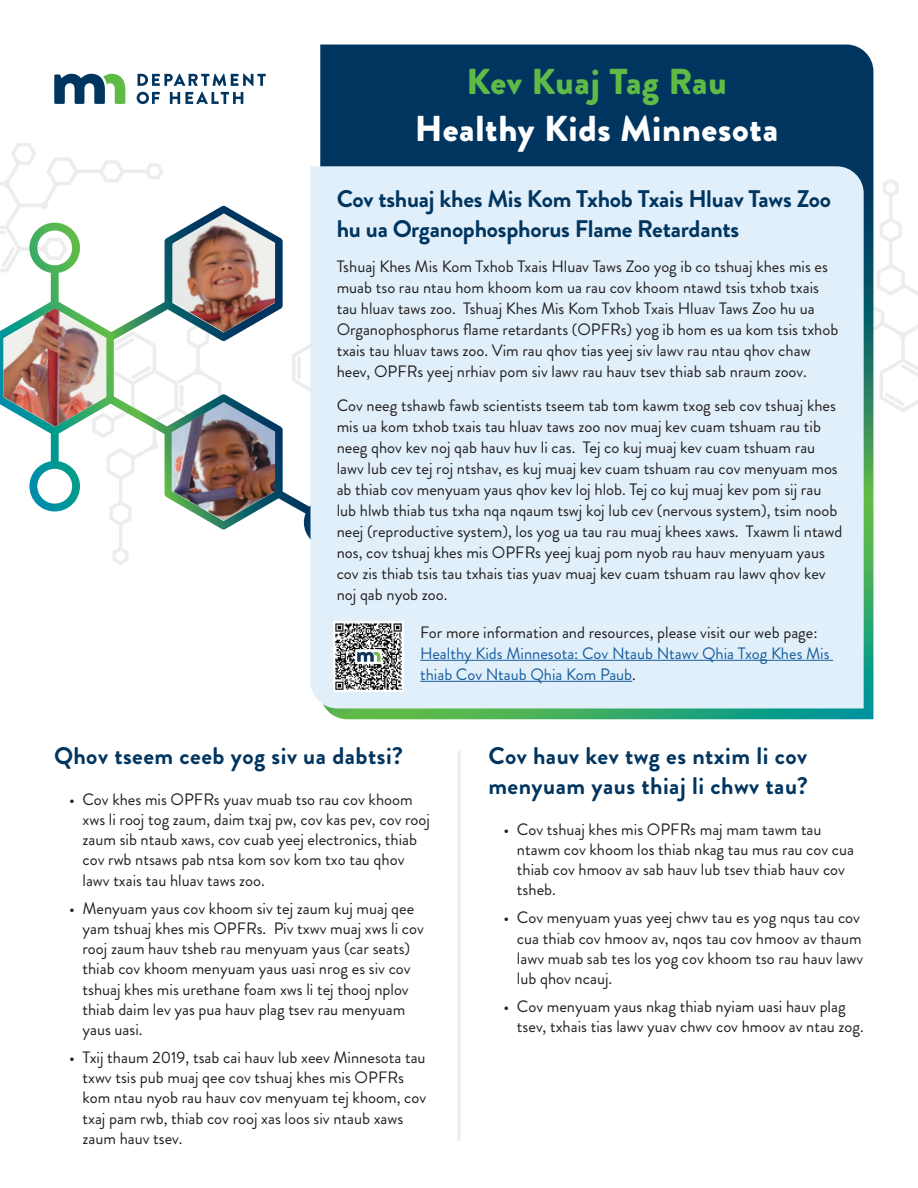
<style>
.page{position:relative;width:918px;height:1188px;background:#fff}
.page>*{position:absolute;margin:0;border:0;box-sizing:border-box;transform-origin:0 0}
.t1{font:900 36px "Brandon Grotesque";letter-spacing:.02em;color:#fff}
.t2{font:900 36px "Brandon Grotesque";letter-spacing:.02em;color:#60bb46}
.t3{font:700 24px/30px "Brandon Grotesque";letter-spacing:.02em;color:#003560}
.t4{font:700 24px/30px "Brandon Grotesque";letter-spacing:-.01em;color:#003560}
.paragraph{font:16.5px/20.2px "Brandon Grotesque";color:#231f20}
.paragraph-2{font:16.5px/21px "Brandon Grotesque";color:#175d9e}
.s1{color:#231f20}
</style>
<div class="page">
<svg style="left:113px;top:548px;width:16px;height:17px"></svg>
<svg style="left:0;top:143px;width:163px;height:63px"></svg>
<svg style="left:873px;top:179px;width:45px;height:241px"></svg>
<svg style="left:320px;top:45px;width:553px;height:674px;background:#074362"></svg>
<svg style="left:0;top:206px;width:310px;height:342px"></svg>
<div style="left:310px;top:166px;width:554px;height:542px;background:#e0eff9"></div>
<svg style="left:54px;top:74px;width:71px;height:30px"></svg>
<svg style="left:138px;top:74px;width:128px;height:12px"></svg>
<svg style="left:137px;top:92px;width:23px;height:12px"></svg>
<svg style="left:170px;top:92px;width:73px;height:12px"></svg>
<img style="left:173px;top:213px;width:102px;height:119px">
<img style="left:4px;top:308px;width:102px;height:119px">
<img style="left:172px;top:402px;width:103px;height:119px">
<hr style="left:420px;top:660px;width:413px;height:1px;background:#175d9e">
<hr style="left:420px;top:681px;width:212px;height:1px;background:#175d9e">
<img style="left:334px;top:621px;width:70px;height:70px">
<hr style="left:458px;top:752px;width:2px;height:388px;background:#ecedec">
<h1 class="t2" style="left:466px;top:56px;width:262px">Kev Kuaj Tag Rau</h1>
<h1 class="t1" style="left:415px;top:103px;width:365px">Healthy Kids Minnesota</h1>
<h2 class="t4" style="left:337px;top:185px;width:496px">Cov tshuaj khes Mis Kom Txhob Txais Hluav Taws Zoo hu ua Organophosphorus Flame Retardants</h2>
<p class="paragraph" style="left:337px;top:256px;width:503px;line-height:21px">Tshuaj Khes Mis Kom Txhob Txais Hluav Taws Zoo yog ib co tshuaj khes mis es muab tso rau ntau hom khoom kom ua rau cov khoom ntawd tsis txhob txais tau hluav taws zoo. Tshuaj Khes Mis Kom Txhob Txais Hluav Taws Zoo hu ua Organophosphorus flame retardants (OPFRs) yog ib hom es ua kom tsis txhob txais tau hluav taws zoo. Vim rau qhov tias yeej siv lawv rau ntau qhov chaw heev, OPFRs yeej nrhiav pom siv lawv rau hauv tsev thiab sab nraum zoov.</p>
<p class="paragraph" style="left:337px;top:396px;width:507px;line-height:21px">Cov neeg tshawb fawb scientists tseem tab tom kawm txog seb cov tshuaj khes mis ua kom txhob txais tau hluav taws zoo nov muaj kev cuam tshuam rau tib neeg qhov kev noj qab hauv huv li cas. Tej co kuj muaj kev cuam tshuam rau lawv lub cev tej roj ntshav, es kuj muaj kev cuam tshuam rau cov menyuam mos ab thiab cov menyuam yaus qhov kev loj hlob. Tej co kuj muaj kev pom sij rau lub hlwb thiab tus txha nqa nqaum tswj koj lub cev (nervous system), tsim noob neej (reproductive system), los yog ua tau rau muaj khees xaws. Txawm li ntawd nos, cov tshuaj khes mis OPFRs yeej kuaj pom nyob rau hauv menyuam yaus cov zis thiab tsis tau txhais tias yuav muaj kev cuam tshuam rau lawv qhov kev noj qab nyob zoo.</p>
<p class="paragraph-2" style="left:420px;top:622px;width:411px"><span class="s1">For more information and resources, please visit our web page:<br></span>Healthy Kids Minnesota: Cov Ntaub Ntawv Qhia Txog Khes Mis thiab Cov Ntaub Qhia Kom Paub<span class="s1">.</span></p>
<h3 class="t3" style="left:54px;top:741px;width:351px">Qhov tseem ceeb yog siv ua dabtsi?</h3>
<p class="paragraph" style="left:82px;top:789px;width:349px;text-indent:-14px">• Cov khes mis OPFRs yuav muab tso rau cov khoom xws li rooj tog zaum, daim txaj pw, cov kas pev, cov rooj zaum sib ntaub xaws, cov cuab yeej electronics, thiab cov rwb ntsaws pab ntsa kom sov kom txo tau qhov lawv txais tau hluav taws zoo.</p>
<p class="paragraph" style="left:82px;top:898px;width:343px;text-indent:-14px">• Menyuam yaus cov khoom siv tej zaum kuj muaj qee yam tshuaj khes mis OPFRs. Piv txwv muaj xws li cov rooj zaum hauv tsheb rau menyuam yaus (car seats) thiab cov khoom menyuam yaus uasi nrog es siv cov tshuaj khes mis urethane foam xws li tej thooj nplov thiab daim lev yas pua hauv plag tsev rau menyuam yaus uasi.</p>
<p class="paragraph" style="left:82px;top:1047px;width:345px;text-indent:-14px">• Txij thaum 2019, tsab cai hauv lub xeev Minnesota tau txwv tsis pub muaj qee cov tshuaj khes mis OPFRs kom ntau nyob rau hauv cov menyuam tej khoom, cov txaj pam rwb, thiab cov rooj xas loos siv ntaub xaws zaum hauv tsev.</p>
<h3 class="t3" style="left:488px;top:741px;width:321px">Cov hauv kev twg es ntxim li cov menyuam yaus thiaj li chwv tau?</h3>
<p class="paragraph" style="left:517px;top:819px;width:339px;text-indent:-14px">• Cov tshuaj khes mis OPFRs maj mam tawm tau ntawm cov khoom los thiab nkag tau mus rau cov cua thiab cov hmoov av sab hauv lub tsev thiab hauv cov tsheb.</p>
<p class="paragraph" style="left:517px;top:908px;width:348px;text-indent:-14px">• Cov menyuam yuas yeej chwv tau es yog nqus tau cov cua thiab cov hmoov av, nqos tau cov hmoov av thaum lawv muab sab tes los yog cov khoom tso rau hauv lawv lub qhov ncauj.</p>
<p class="paragraph" style="left:517px;top:996px;width:348px;text-indent:-14px">• Cov menyuam yaus nkag thiab nyiam uasi hauv plag tsev, txhais tias lawv yuav chwv cov hmoov av ntau zog.</p>
</div>
